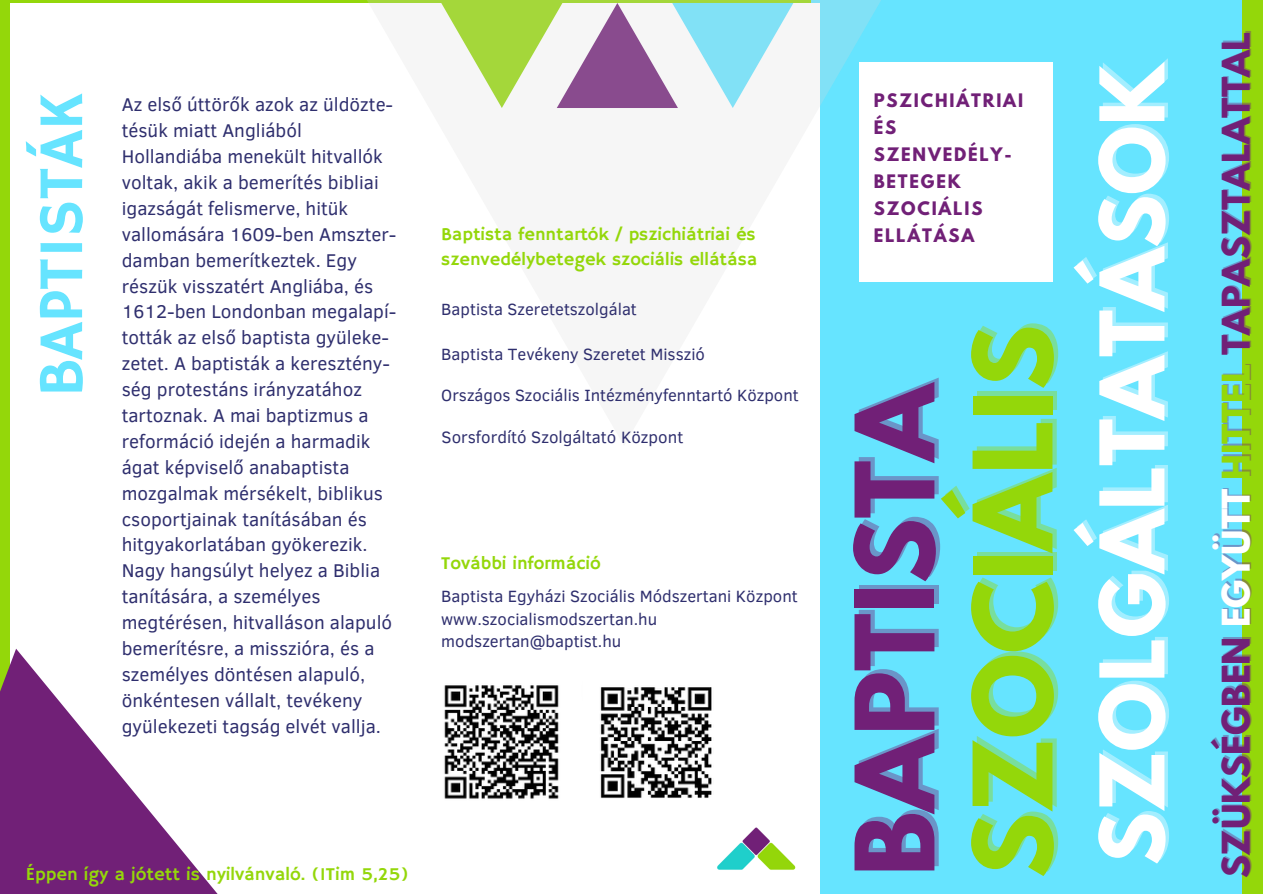
<style>
.page{position:relative;width:1263px;height:894px;background:#fff}
.page>*{position:absolute;margin:0;border:0;box-sizing:border-box;transform-origin:0 0}
.t1{font:700 96.9px "League Spartan";color:#94d70a}
.t2{font:700 96.9px "League Spartan";color:#712077}
.t3{font:700 78.9px "League Spartan";color:#fff}
.t4{font:63.9px "Hammersmith One";color:#66e4ff}
.t5{font:700 33.9px "League Spartan";color:#712077}
.t6{font:18.9px/25.8px "Clear Sans";color:#2f2f6e}
.t7{font:18.3px "Hammersmith One";color:#94d70a}
.t8{font:18.15px/24.8px "Hammersmith One";color:#94d70a}
.t9{font:16.8px "Clear Sans";color:#2f2f6e}
.t10{font:16.65px "Clear Sans";color:#2f2f6e}
.t11{font:700 16.5px/27px "League Spartan";letter-spacing:.11em;color:#712077}
.s1{color:#fff}
.s2{color:#94d70a}
</style>
<div class="page">
<div style="left:0;top:0;width:1263px;height:893px;background:#94d70a"></div>
<div style="left:811px;top:0;width:430px;height:893px;background:#66e4ff"></div>
<div style="left:10px;top:3px;width:809px;height:890px;background:#fff"></div>
<svg style="left:0;top:648px;width:217px;height:245px;fill:#712077"></svg>
<img style="left:717px;top:827px;width:79px;height:43px">
<svg style="left:367px;top:0;width:540px;height:446px"></svg>
<div style="left:859px;top:63px;width:194px;height:219px;background:#fff"></div>
<img style="left:444px;top:685px;width:115px;height:114px">
<img style="left:600px;top:687px;width:112px;height:112px">
<p class="t6" style="left:122px;top:91px;width:276px">Az első úttörők azok az üldözte&shy;tésük miatt Angliából<br>Hollandiába menekült hitvallók voltak, akik a bemerítés bibliai igazságát felismerve, hitük vallomására 1609-ben Amszter&shy;damban bemerítkeztek. Egy részük visszatért Angliába, és<br>1612-ben Londonban megalapí&shy;tották az első baptista gyüleke&shy;zetet. A baptisták a keresztény&shy;ség protestáns irányzatához tartoznak. A mai baptizmus a reformáció idején a harmadik ágat képviselő anabaptista mozgalmak mérsékelt, biblikus csoportjainak tanításában és hitgyakorlatában gyökerezik.<br>Nagy hangsúlyt helyez a Biblia tanítására, a személyes megtérésen, hitvalláson alapuló bemerítésre, a misszióra, és a személyes döntésen alapuló, önkéntesen vállalt, tevékeny gyülekezeti tagság elvét vallja.</p>
<p class="t11" style="left:874px;top:89px;width:151px">PSZICHIÁTRIAI<br>ÉS</p>
<p class="t4" style="left:25px;top:397px;width:305px;rotate:-90deg">BAPTISTÁK</p>
<p class="t11" style="left:874px;top:143px;width:140px">SZENVEDÉLY-<br>BETEGEK<br>SZOCIÁLIS<br>ELLÁTÁSA</p>
<p class="t8" style="left:441px;top:222px;width:318px">Baptista fenntartók / pszichiátriai és szenvedélybetegek szociális ellátása</p>
<p class="t10" style="left:441px;top:297px;width:197px">Baptista Szeretetszolgálat</p>
<p class="t10" style="left:441px;top:342px;width:265px">Baptista Tevékeny Szeretet Misszió</p>
<p class="t10" style="left:441px;top:382px;width:359px">Országos Szociális Intézményfenntartó Központ</p>
<p class="t1" style="left:965px;top:878px;width:554px;rotate:-90deg">SZOCIÁLIS</p>
<p class="t2" style="left:847px;top:876px;width:498px;rotate:-90deg">BAPTISTA</p>
<p class="t9" style="left:442px;top:425px;width:243px">Sorsfordító Szolgáltató Központ</p>
<p class="t7" style="left:441px;top:552px;width:161px">További információ</p>
<p class="t10" style="left:441px;top:584px;width:358px">Baptista Egyházi Szociális Módszertani Központ</p>
<p class="t10" style="left:441px;top:606px;width:217px">www.szocialismodszertan.hu</p>
<p class="t10" style="left:441px;top:629px;width:182px">modszertan@baptist.hu</p>
<p class="t7" style="left:26px;top:863px;width:384px">Éppen így a jótett is nyilvánvaló. (1Tim 5,25)</p>
<p class="t3" style="left:1093px;top:865px;width:804px;rotate:-90deg">SZOLGÁLTATÁSOK</p>
<p class="t5" style="left:1219px;top:878px;width:848px;rotate:-90deg">SZÜKSÉGBEN <span class="s1">EGYÜTT</span> <span class="s2">HITTEL</span> TAPASZTALATTAL</p>
</div>
